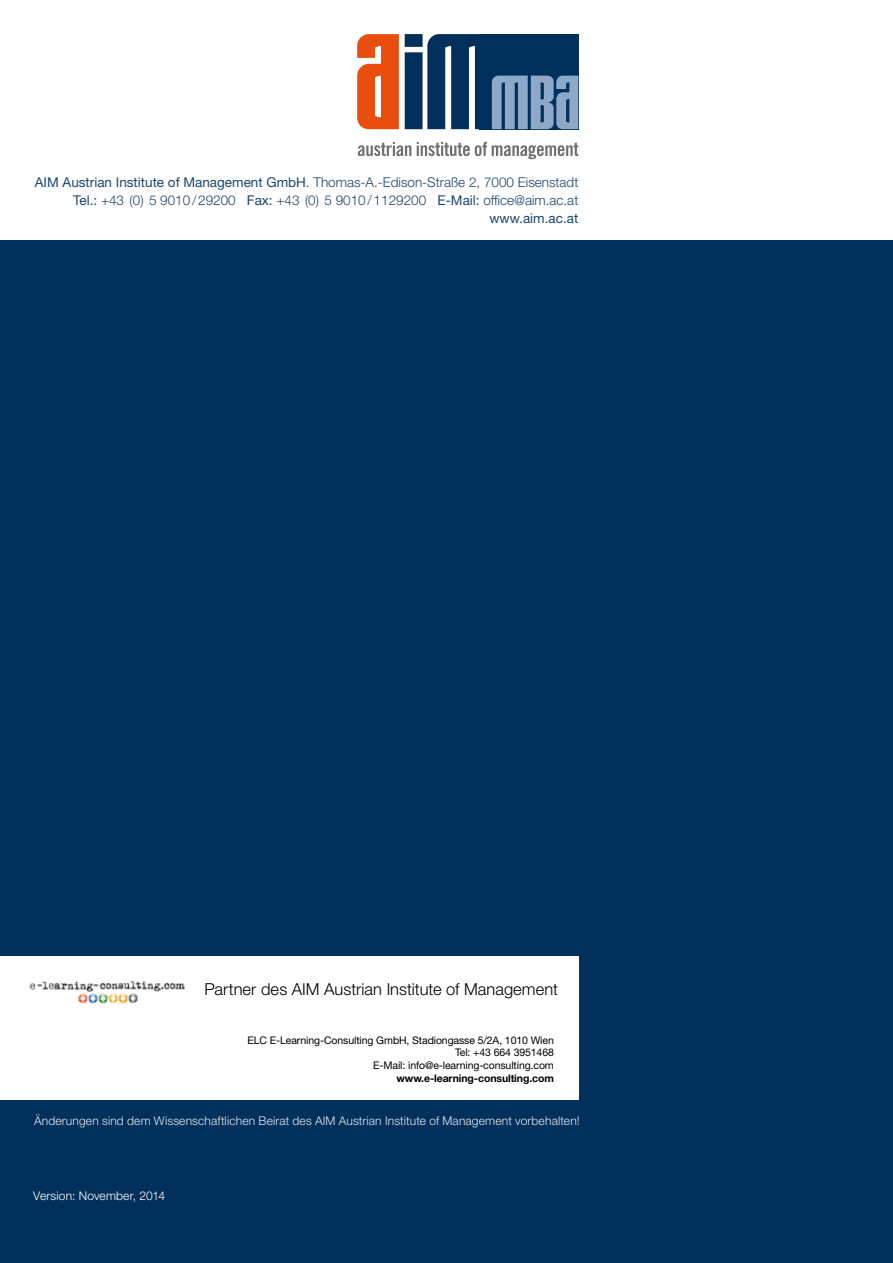
<style>
.page{position:relative;width:893px;height:1263px;background:#fff}
.page>*{position:absolute;margin:0;border:0;box-sizing:border-box;transform-origin:0 0}
.t1{font:300 16.5px "Helvetica Neue LT Std";color:#000}
.t2{font:300 13.5px/18px "Helvetica Neue LT Std";color:#00305b;text-align:right}
.t3{font:300 12px "Helvetica Neue LT Std";letter-spacing:.015em;color:#fff}
.t4{font:10.5px/12.6px "Helvetica Neue LT Std";letter-spacing:-.01em;color:#000;text-align:right}
.t5{font:700 10.5px "Helvetica Neue LT Std";letter-spacing:-.01em;color:#000}
.s1{font-weight:400}
</style>
<div class="page">
<div style="left:0;top:240px;width:893px;height:1023px;background:#00305b"></div>
<div style="left:0;top:956px;width:578px;height:144px;background:#fff"></div>
<svg style="left:358px;top:142px;width:53px;height:14px"></svg>
<svg style="left:417px;top:142px;width:161px;height:17px"></svg>
<svg style="left:357px;top:34px;width:42px;height:95px;background:#ec6731"></svg>
<svg style="left:405px;top:34px;width:173px;height:95px;background:#375e82"></svg>
<img style="left:29px;top:980px;width:157px;height:24px">
<p class="t2" style="left:35px;top:173px;width:545px"><span class="s1">AIM Austrian Institute of Management GmbH</span>. Thomas-A.-Edison-Straße 2, 7000 Eisenstadt<br><span class="s1">Tel.:</span> +43 (0) 5 9010/29200 <span class="s1">Fax:</span> +43 (0) 5 9010/1129200 <span class="s1">E-Mail:</span> office@aim.ac.at <span class="s1">www.aim.ac.at</span></p>
<p class="t1" style="left:204px;top:979px;width:355px">Partner des AIM Austrian Institute of Management</p>
<p class="t4" style="left:248px;top:1033px;width:308px">ELC E-Learning-Consulting GmbH, Stadiongasse 5/2A, 1010 Wien<br>Tel: +43 664 3951468<br>E-Mail: info@e-learning-consulting.com</p>
<p class="t5" style="left:396px;top:1071px;width:159px">www.e-learning-consulting.com</p>
<p class="t3" style="left:34px;top:1113px;width:547px">Änderungen sind dem Wissenschaftlichen Beirat des AIM Austrian Institute of Management vorbehalten!</p>
<p class="t3" style="left:33px;top:1189px;width:133px">Version: November, 2014</p>
</div>
